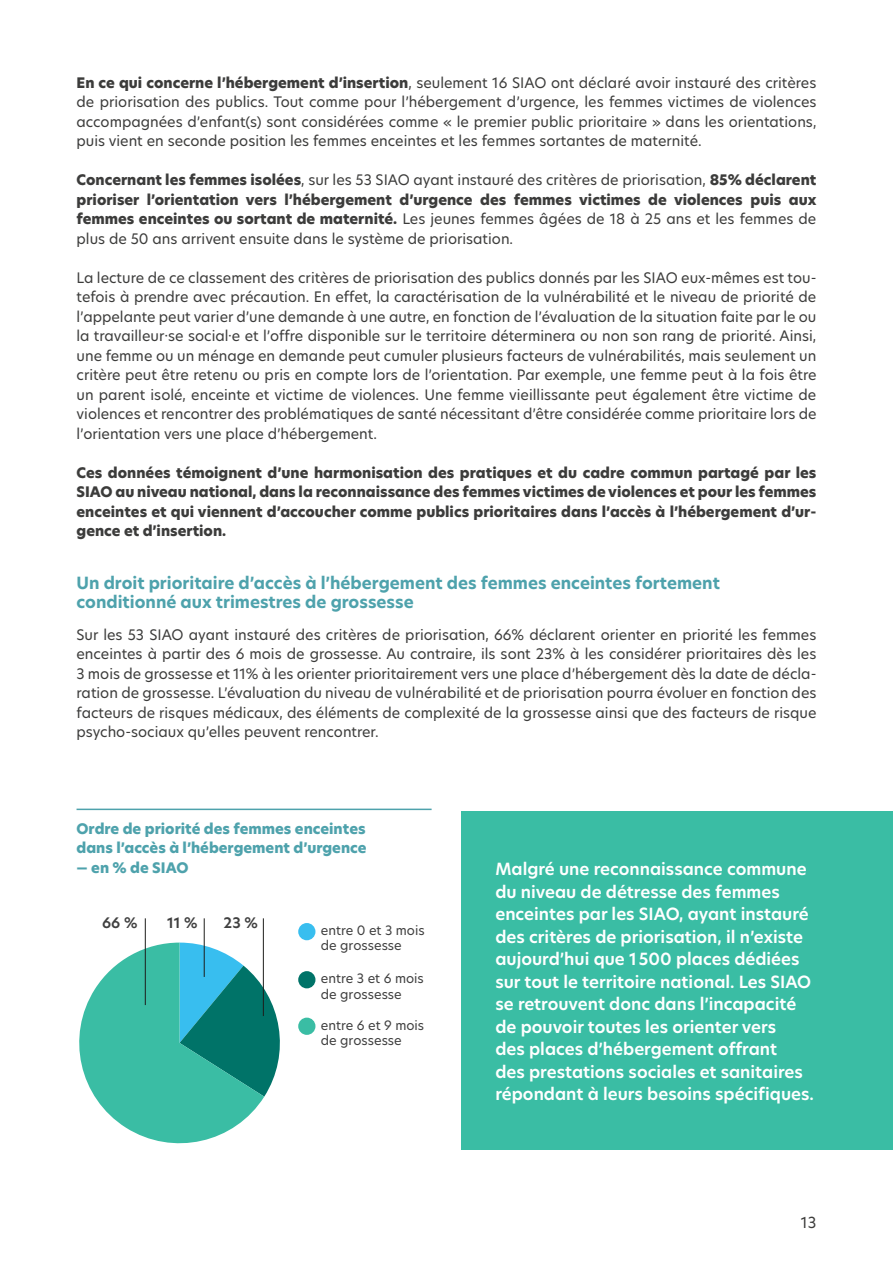
<style>
.page{position:relative;width:893px;height:1263px;background:#fff}
.page>*{position:absolute;margin:0;border:0;box-sizing:border-box;transform-origin:0 0}
.t1{font:600 16.5px/22.5px "Hero New";color:#fff}
.t2{font:700 16.5px/19.8px "Hero New";color:#4ea2ac}
.t3{font:15px "Hero New";color:#3c3c3b}
.t4{font:14.25px/19.5px "Hero New";color:#3c3c3b;text-align:justify}
.t5{font:800 14.25px/19.5px "Hero New";color:#3c3c3b;text-align:justify}
.t6{font:800 14.25px/19.5px "Hero New";color:#4ea2ac}
.t7{font:600 14.25px "Hero New";color:#404040}
.t8{font:12.75px/15.3px "Hero New";color:#404040}
.s1{font-weight:800}
.s2{font-weight:400}
</style>
<div class="page">
<div style="left:298px;top:923px;width:17px;height:17px;background:#38beef;border-radius:50%"></div>
<div style="left:298px;top:971px;width:17px;height:17px;background:#007368;border-radius:50%"></div>
<div style="left:298px;top:1017px;width:17px;height:18px;background:#3abda4;border-radius:50%"></div>
<svg style="left:79px;top:942px;width:201px;height:202px"></svg>
<hr style="left:145px;top:918px;width:1px;height:87px;background:#1d1d1b">
<hr style="left:204px;top:918px;width:1px;height:59px;background:#1d1d1b">
<hr style="left:263px;top:918px;width:1px;height:98px;background:#1d1d1b">
<hr style="left:77px;top:809px;width:355px;height:1px;background:#4ea2ac">
<div style="left:461px;top:812px;width:432px;height:338px;background:#3abda4"></div>
<p class="t4" style="left:77px;top:73px;width:741px"><span class="s1">En ce qui concerne l’hébergement d’insertion</span>, seulement 16 SIAO ont déclaré avoir instauré des critères de priorisation des publics. Tout comme pour l’hébergement d’urgence, les femmes victimes de violences accompagnées d’enfant(s) sont considérées comme « le premier public prioritaire » dans les orientations, puis vient en seconde position les femmes enceintes et les femmes sortantes de maternité.</p>
<p class="t5" style="left:77px;top:171px;width:741px">Concernant les femmes isolées<span class="s2">, sur les 53 SIAO ayant instauré des critères de priorisation,</span> 85% déclarent prioriser l’orientation vers l’hébergement d’urgence des femmes victimes de violences puis aux femmes enceintes ou sortant de maternité. <span class="s2">Les jeunes femmes âgées de 18 à 25 ans et les femmes de plus de 50 ans arrivent ensuite dans le système de priorisation.</span></p>
<p class="t4" style="left:77px;top:268px;width:741px">La lecture de ce classement des critères de priorisation des publics donnés par les SIAO eux-mêmes est tou&shy;tefois à prendre avec précaution. En effet, la caractérisation de la vulnérabilité et le niveau de priorité de l’appelante peut varier d’une demande à une autre, en fonction de l’évaluation de la situation faite par le ou la travailleur·se social·e et l’offre disponible sur le territoire déterminera ou non son rang de priorité. Ainsi, une femme ou un ménage en demande peut cumuler plusieurs facteurs de vulnérabilités, mais seulement un critère peut être retenu ou pris en compte lors de l’orientation. Par exemple, une femme peut à la fois être un parent isolé, enceinte et victime de violences. Une femme vieillissante peut également être victime de violences et rencontrer des problématiques de santé nécessitant d’être considérée comme prioritaire lors de l’orientation vers une place d’hébergement.</p>
<p class="t5" style="left:77px;top:463px;width:741px">Ces données témoignent d’une harmonisation des pratiques et du cadre commun partagé par les SIAO au niveau national, dans la reconnaissance des femmes victimes de violences et pour les femmes enceintes et qui viennent d’accoucher comme publics prioritaires dans l’accès à l’hébergement d’ur&shy;gence et d’insertion.</p>
<p class="t2" style="left:77px;top:573px;width:645px">Un droit prioritaire d’accès à l’hébergement des femmes enceintes fortement conditionné aux trimestres de grossesse</p>
<p class="t4" style="left:77px;top:625px;width:741px">Sur les 53 SIAO ayant instauré des critères de priorisation, 66% déclarent orienter en priorité les femmes enceintes à partir des 6 mois de grossesse. Au contraire, ils sont 23% à les considérer prioritaires dès les 3 mois de grossesse et 11% à les orienter prioritairement vers une place d’hébergement dès la date de décla&shy;ration de grossesse. L’évaluation du niveau de vulnérabilité et de priorisation pourra évoluer en fonction des facteurs de risques médicaux, des éléments de complexité de la grossesse ainsi que des facteurs de risque psycho-sociaux qu’elles peuvent rencontrer.</p>
<p class="t6" style="left:77px;top:819px;width:292px">Ordre de priorité des femmes enceintes dans l’accès à l’hébergement d’urgence</p>
<p class="t6" style="left:77px;top:858px;width:113px">— en % de SIAO</p>
<p class="t1" style="left:495px;top:858px;width:320px">Malgré une reconnaissance commune du niveau de détresse des femmes enceintes par les SIAO, ayant instauré des critères de priorisation, il n’existe aujourd’hui que 1500 places dédiées sur tout le territoire national. Les SIAO se retrouvent donc dans l’incapacité de pouvoir toutes les orienter vers<br>des places d’hébergement offrant<br>des prestations sociales et sanitaires répondant à leurs besoins spécifiques.</p>
<p class="t7" style="left:102px;top:913px;width:37px">66 %</p>
<p class="t7" style="left:167px;top:913px;width:32px">11 %</p>
<p class="t7" style="left:224px;top:913px;width:36px">23 %</p>
<p class="t8" style="left:321px;top:922px;width:105px">entre 0 et 3 mois de grossesse</p>
<p class="t8" style="left:321px;top:971px;width:105px">entre 3 et 6 mois de grossesse</p>
<p class="t8" style="left:321px;top:1017px;width:105px">entre 6 et 9 mois de grossesse</p>
<p class="t3" style="left:801px;top:1212px;width:17px">13</p>
</div>
